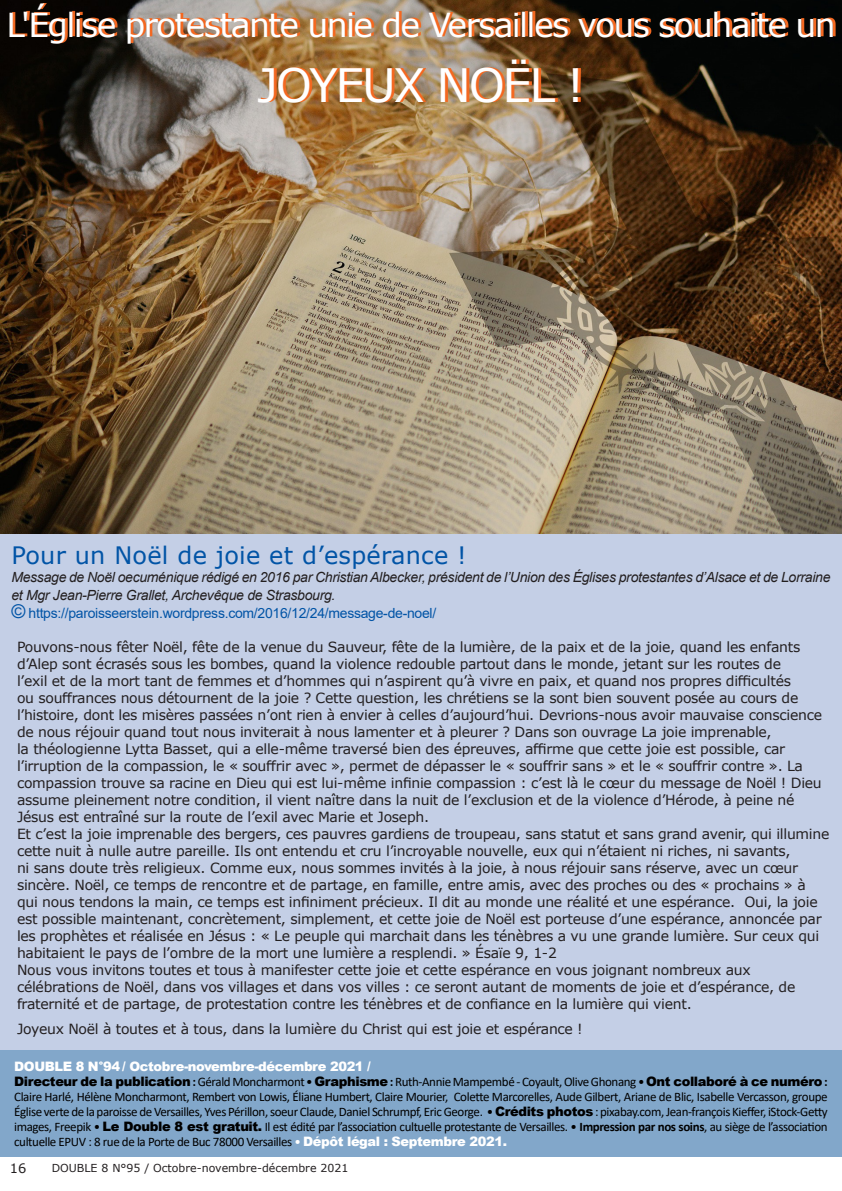
<style>
.page{position:relative;width:842px;height:1191px;background:#fff}
.page>*{position:absolute;margin:0;border:0;box-sizing:border-box;transform-origin:0 0}
.t1{font:46px "Verdana";letter-spacing:-.05em;color:#fff}
.t2{font:33px "Verdana";letter-spacing:-.05em;color:#fff}
.t3{font:24px "Verdana";letter-spacing:.01em;color:#0154a6}
.t4{font:14px/17px "Verdana";letter-spacing:-.02em;color:#231f20}
.t5{font:italic 14px "Arial";letter-spacing:-.02em;color:#231f20}
.t6{font:14px "Arial";letter-spacing:-.02em;color:#0154a6}
.t7{font:13px/15px "Calibri";letter-spacing:-.03em;color:#000;text-align:justify}
.t8{font:900 13px "Arial";letter-spacing:-.03em;color:#fff}
.t9{font:13px "Verdana";color:#231f20}
.t10{font:11px "Verdana";color:#231f20}
.s1{font-size:19px}
.s2{font-family:"Arial";font-weight:900}
.s3{font-weight:700}
.s4{color:#fff}
.s5{font-family:"Arial";font-weight:900;color:#fff}
</style>
<div class="page">
<img style="left:0;top:0;width:842px;height:534px">
<div style="left:0;top:1050px;width:842px;height:106px;background:#82a7ca"></div>
<img style="left:12px;top:4px;width:823px;height:98px">
<div style="left:0;top:534px;width:842px;height:515px;background:#c4cfe6"></div>
<p class="t2" style="left:6px;top:2px;width:831px">L'Église protestante unie de Versailles vous souhaite un</p>
<p class="t1" style="left:257px;top:53px;width:329px">JOYEUX NOËL !</p>
<p class="t3" style="left:11px;top:538px;width:457px">Pour un Noël de joie et d’espérance !</p>
<p class="t5" style="left:11px;top:567px;width:821px">Message de Noël oecuménique rédigé en 2016 par Christian Albecker, président de l’Union des Églises protestantes d’Alsace et de Lorraine</p>
<p class="t5" style="left:11px;top:585px;width:326px">et Mgr Jean-Pierre Grallet, Archevêque de Strasbourg.</p>
<p class="t6" style="left:11px;top:603px;width:426px"><span class="s1">©</span> https://paroisseerstein.wordpress.com/2016/12/24/message-de-noel/</p>
<p class="t4" style="left:17px;top:638px;width:806px">Pouvons-nous fêter Noël, fête de la venue du Sauveur, fête de la lumière, de la paix et de la joie, quand les enfants d’Alep sont écrasés sous les bombes, quand la violence redouble partout dans le monde, jetant sur les routes de<br>l’exil et de la mort tant de femmes et d’hommes qui n’aspirent qu’à vivre en paix, et quand nos propres difficultés<br>ou souffrances nous détournent de la joie ? Cette question, les chrétiens se la sont bien souvent posée au cours de l’histoire, dont les misères passées n’ont rien à envier à celles d’aujourd’hui. Devrions-nous avoir mauvaise conscience de nous réjouir quand tout nous inviterait à nous lamenter et à pleurer ? Dans son ouvrage La joie imprenable,<br>la théologienne Lytta Basset, qui a elle-même traversé bien des épreuves, affirme que cette joie est possible, car l’irruption de la compassion, le « souffrir avec », permet de dépasser le « souffrir sans » et le « souffrir contre ». La compassion trouve sa racine en Dieu qui est lui-même infinie compassion : c’est là le cœur du message de Noël ! Dieu assume pleinement notre condition, il vient naître dans la nuit de l’exclusion et de la violence d’Hérode, à peine né Jésus est entraîné sur la route de l’exil avec Marie et Joseph.</p>
<p class="t4" style="left:17px;top:825px;width:814px">Et c’est la joie imprenable des bergers, ces pauvres gardiens de troupeau, sans statut et sans grand avenir, qui illumine cette nuit à nulle autre pareille. Ils ont entendu et cru l’incroyable nouvelle, eux qui n’étaient ni riches, ni savants,<br>ni sans doute très religieux. Comme eux, nous sommes invités à la joie, à nous réjouir sans réserve, avec un cœur sincère. Noël, ce temps de rencontre et de partage, en famille, entre amis, avec des proches ou des « prochains » à qui nous tendons la main, ce temps est infiniment précieux. Il dit au monde une réalité et une espérance. Oui, la joie est possible maintenant, concrètement, simplement, et cette joie de Noël est porteuse d’une espérance, annoncée par les prophètes et réalisée en Jésus : « Le peuple qui marchait dans les ténèbres a vu une grande lumière. Sur ceux qui habitaient le pays de l’ombre de la mort une lumière a resplendi. » Ésaïe 9, 1-2</p>
<p class="t4" style="left:17px;top:961px;width:780px">Nous vous invitons toutes et tous à manifester cette joie et cette espérance en vous joignant nombreux aux célébrations de Noël, dans vos villages et dans vos villes : ce seront autant de moments de joie et d’espérance, de fraternité et de partage, de protestation contre les ténèbres et de confiance en la lumière qui vient.</p>
<p class="t4" style="left:17px;top:1020px;width:567px">Joyeux Noël à toutes et à tous, dans la lumière du Christ qui est joie et espérance !</p>
<p class="t8" style="left:14px;top:1056px;width:358px">DOUBLE 8 N°94 / Octobre-novembre-décembre 2021 /</p>
<p class="t7" style="left:14px;top:1073px;width:815px"><span class="s2">Directeur de la publication</span> <span class="s3">:</span> Gérald Moncharmont • <span class="s2">Graphisme</span> <span class="s3">:</span> Ruth-Annie Mampembé - Coyault, Olive Ghonang • <span class="s2">Ont collaboré à ce numéro</span> <span class="s3">:<br></span>Claire Harlé, Hélène Moncharmont, Rembert von Lowis, Éliane Humbert, Claire Mourier, Colette Marcorelles, Aude Gilbert, Ariane de Blic, Isabelle Vercasson, groupe Église verte de la paroisse de Versailles, Yves Périllon, soeur Claude, Daniel Schrumpf, Eric George. • <span class="s2">Crédits photos</span> : pixabay.com, Jean-françois Kieffer, iStock-Getty images, Freepik • <span class="s2">Le Double 8 est gratuit.</span> Il est édité par l’association cultuelle protestante de Versailles. • <span class="s3">Impression par nos soins</span>, au siège de l’association cultuelle EPUV : 8 rue de la Porte de Buc 78000 Versailles <span class="s4">•</span> <span class="s5">Dépôt légal : Septembre 2021.</span></p>
<p class="t9" style="left:10px;top:1159px;width:18px">16</p>
<p class="t10" style="left:52px;top:1160px;width:298px">DOUBLE 8 N°95 / Octobre-novembre-décembre 2021</p>
</div>
